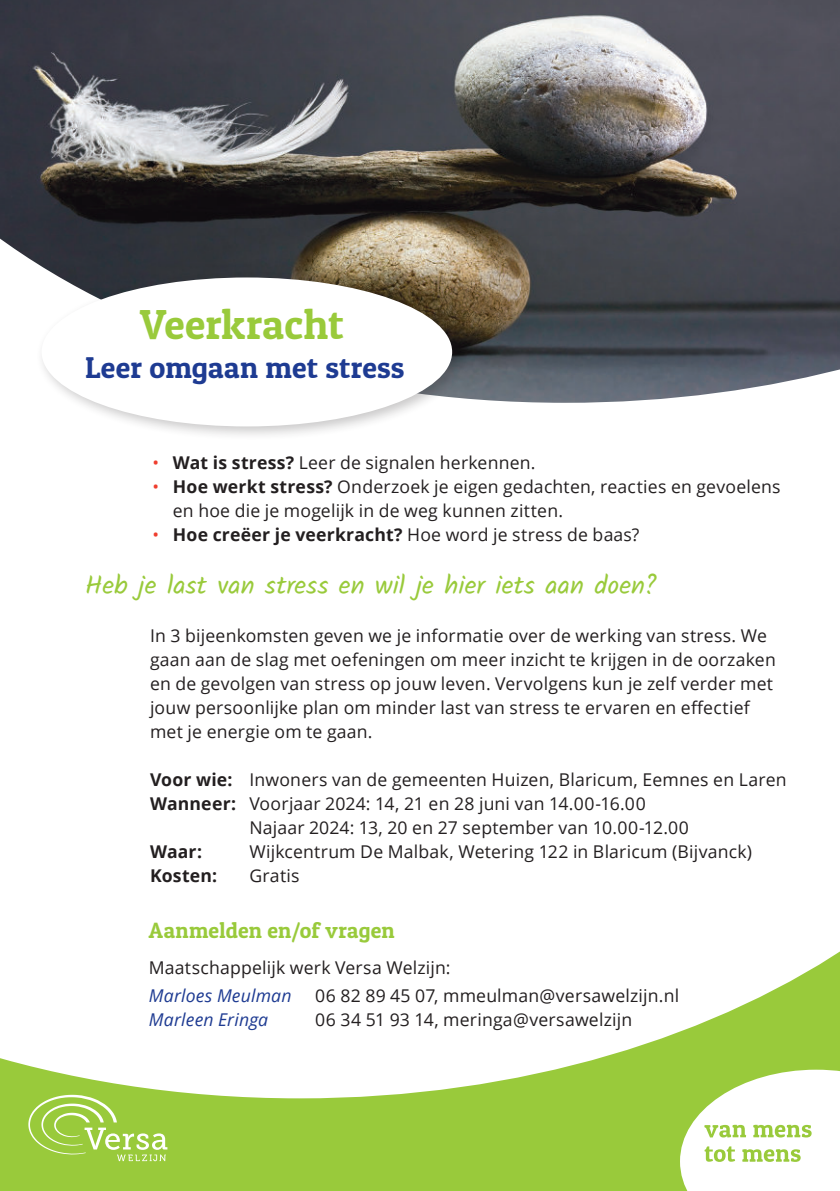
<style>
.page{position:relative;width:840px;height:1191px;background:#fff}
.page>*{position:absolute;margin:0;border:0;box-sizing:border-box;transform-origin:0 0}
.t1{font:42px "Patua One";color:#99ca3b}
.t2{font:30.2px "Patua One";letter-spacing:.005em;color:#1e3b92}
.t3{font:26px "Kalam";letter-spacing:.005em;color:#99ca3b}
.t4{font:22px "Patua One";letter-spacing:.01em;color:#99ca3b}
.t5{font:17.6px/24px "Open Sans";letter-spacing:.01em;color:#231f20}
.t6{font:700 17.6px "Open Sans";letter-spacing:.01em;color:#231f20}
.t7{font:italic 17.6px "Open Sans";letter-spacing:.01em;color:#1e3b92}
.s1{color:#ef3e2e}
.s2{font-weight:700}
.s3{font-weight:400;color:#ef3e2e}
.s4{font-weight:400}
</style>
<div class="page">
<img style="left:0;top:0;width:839px;height:224px">
<svg style="left:0;top:224px;width:839px;height:179px;background:#606163"></svg>
<div style="left:35px;top:271px;width:432px;height:170px;background:#231f20;opacity:.25"></div>
<div style="left:42px;top:277px;width:410px;height:149px;background:#fff;border-radius:50%"></div>
<svg style="left:0;top:952px;width:839px;height:239px"></svg>
<svg style="left:679px;top:1069px;width:160px;height:122px"></svg>
<svg style="left:28px;top:1094px;width:139px;height:67px;background:#a8d158"></svg>
<h1 class="t1" style="left:140px;top:308px;width:205px">Veerkracht</h1>
<h2 class="t2" style="left:85px;top:355px;width:321px">Leer omgaan met stress</h2>
<p class="t5" style="left:152px;top:452px;width:384px"><span class="s1">•</span> <span class="s2">Wat is stress?</span> Leer de signalen herkennen.</p>
<p class="t5" style="left:173px;top:476px;width:609px;text-indent:-20px"><span class="s1">•</span> <span class="s2">Hoe werkt stress?</span> Onderzoek je eigen gedachten, reacties en gevoelens en hoe die je mogelijk in de weg kunnen zitten.</p>
<p class="t6" style="left:152px;top:527px;width:488px"><span class="s3">•</span> Hoe creëer je veerkracht? <span class="s4">Hoe word je stress de baas?</span></p>
<h3 class="t3" style="left:85px;top:573px;width:573px">Heb je last van stress en wil je hier iets aan doen?</h3>
<p class="t5" style="left:150px;top:625px;width:627px">In 3 bijeenkomsten geven we je informatie over de werking van stress. We gaan aan de slag met oefeningen om meer inzicht te krijgen in de oorzaken en de gevolgen van stress op jouw leven. Vervolgens kun je zelf verder met jouw persoonlijke plan om minder last van stress te ervaren en effectief met je energie om te gaan.</p>
<p class="t5" style="left:150px;top:769px;width:638px"><span class="s2">Voor wie:</span> Inwoners van de gemeenten Huizen, Blaricum, Eemnes en Laren</p>
<p class="t5" style="left:150px;top:793px;width:497px"><span class="s2">Wanneer:</span> Voorjaar 2024: 14, 21 en 28 juni van 14.00-16.00</p>
<p class="t5" style="left:249px;top:817px;width:441px">Najaar 2024: 13, 20 en 27 september van 10.00-12.00</p>
<p class="t6" style="left:150px;top:844px;width:53px">Waar:</p>
<p class="t5" style="left:249px;top:841px;width:504px">Wijkcentrum De Malbak, Wetering 122 in Blaricum (Bijvanck)</p>
<p class="t6" style="left:150px;top:868px;width:69px">Kosten:</p>
<p class="t5" style="left:249px;top:865px;width:52px">Gratis</p>
<p class="t4" style="left:149px;top:921px;width:247px">Aanmelden en/of vragen</p>
<p class="t5" style="left:149px;top:957px;width:303px">Maatschappelijk werk Versa Welzijn:</p>
<p class="t7" style="left:149px;top:988px;width:144px">Marloes Meulman</p>
<p class="t5" style="left:315px;top:985px;width:365px">06 82 89 45 07, mmeulman@versawelzijn.nl</p>
<p class="t7" style="left:149px;top:1012px;width:121px">Marleen Eringa</p>
<p class="t5" style="left:315px;top:1009px;width:318px">06 34 51 93 14, meringa@versawelzijn</p>
</div>
